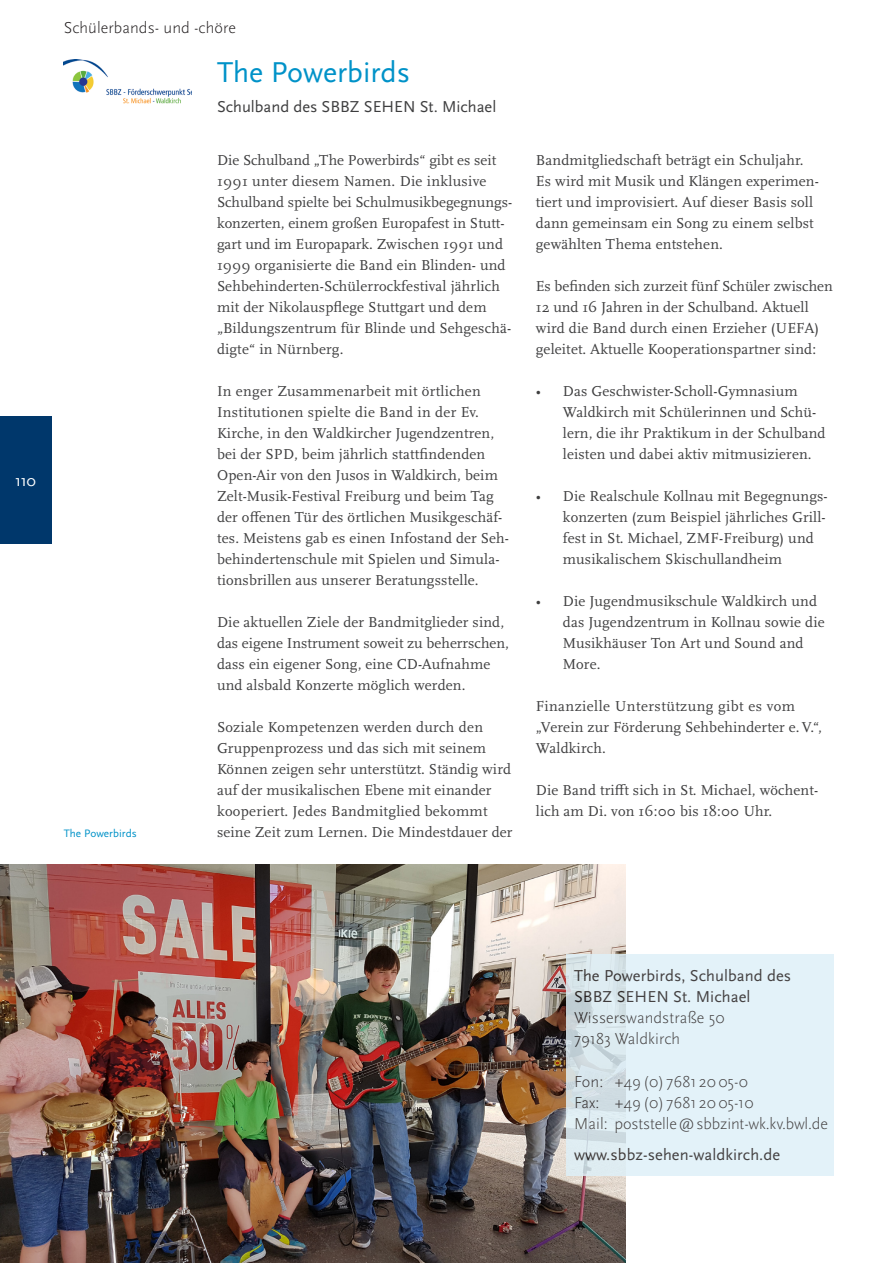
<style>
.page{position:relative;width:893px;height:1263px;background:#fff}
.page>*{position:absolute;margin:0;border:0;box-sizing:border-box;transform-origin:0 0}
.Vereinsname{font:30px "Scala Sans Pro";color:#0092c8}
.Branche{font:300 16.5px/21px "Scala Sans Pro";letter-spacing:.005em;color:#231f20}
.t1{font:16.5px/21px "Scala Sans Pro";letter-spacing:.005em;color:#231f20}
.Kurzbeschreibung{font:16.5px "Scala Sans Pro";color:#3e3e3f}
.Paginierung{font:16.5px "Scala Sans Pro";color:#fff}
.Fliesstext{font:15px/21px "Scala Pro";letter-spacing:.01em;color:#3e3e3f}
.BU{font:11.25px "Scala Sans Pro";letter-spacing:.005em;color:#0092c8}
</style>
<div class="page">
<img style="left:0;top:864px;width:625px;height:399px">
<div style="left:566px;top:954px;width:267px;height:221px;background:#def0f8"></div>
<img style="left:64px;top:60px;width:127px;height:44px">
<div style="left:0;top:416px;width:51px;height:128px;background:#00376b"></div>
<p class="Paginierung" style="left:15px;top:471px;width:23px">110</p>
<p class="Branche" style="left:64px;top:18px;width:174px">Schülerbands- und -chöre</p>
<p class="BU" style="left:64px;top:826px;width:75px">The Powerbirds</p>
<p class="Vereinsname" style="left:217px;top:55px;width:195px">The Powerbirds</p>
<p class="Kurzbeschreibung" style="left:217px;top:97px;width:281px">Schulband des SBBZ SEHEN St. Michael</p>
<p class="Fliesstext" style="left:217px;top:149px;width:297px">Die Schulband „The Powerbirds“ gibt es seit 1991 unter diesem Namen. Die inklusive Schulband spielte bei Schulmusikbegegnungs&shy;konzerten, einem großen Europafest in Stutt&shy;gart und im Europapark. Zwischen 1991 und 1999 organisierte die Band ein Blinden- und Sehbehinderten-Schülerrockfestival jährlich mit der Nikolauspflege Stuttgart und dem „Bildungszentrum für Blinde und Sehgeschä&shy;digte“ in Nürnberg.</p>
<p class="Fliesstext" style="left:217px;top:380px;width:294px">In enger Zusammenarbeit mit örtlichen Institutionen spielte die Band in der Ev.<br>Kirche, in den Waldkircher Jugendzentren, bei der SPD, beim jährlich stattfindenden Open-Air von den Jusos in Waldkirch, beim Zelt-Musik-Festival Freiburg und beim Tag der offenen Tür des örtlichen Musikgeschäf&shy;tes. Meistens gab es einen Infostand der Seh&shy;behindertenschule mit Spielen und Simula&shy;tionsbrillen aus unserer Beratungsstelle.</p>
<p class="Fliesstext" style="left:217px;top:611px;width:293px">Die aktuellen Ziele der Bandmitglieder sind, das eigene Instrument soweit zu beherrschen, dass ein eigener Song, eine CD-Aufnahme und alsbald Konzerte möglich werden.</p>
<p class="Fliesstext" style="left:217px;top:716px;width:297px">Soziale Kompetenzen werden durch den Gruppenprozess und das sich mit seinem Können zeigen sehr unterstützt. Ständig wird auf der musikalischen Ebene mit einander kooperiert. Jedes Bandmitglied bekommt seine Zeit zum Lernen. Die Mindestdauer der</p>
<p class="Fliesstext" style="left:536px;top:149px;width:284px">Bandmitgliedschaft beträgt ein Schuljahr.<br>Es wird mit Musik und Klängen experimen&shy;tiert und improvisiert. Auf dieser Basis soll dann gemeinsam ein Song zu einem selbst gewählten Thema entstehen.</p>
<p class="Fliesstext" style="left:536px;top:275px;width:298px">Es befinden sich zurzeit fünf Schüler zwischen 12 und 16 Jahren in der Schulband. Aktuell wird die Band durch einen Erzieher (UEFA) geleitet. Aktuelle Kooperationspartner sind:</p>
<p class="Fliesstext" style="left:563px;top:380px;width:264px;text-indent:-27px">• Das Geschwister-Scholl-Gymnasium Waldkirch mit Schülerinnen und Schü&shy;lern, die ihr Praktikum in der Schulband leisten und dabei aktiv mitmusizieren.</p>
<p class="Fliesstext" style="left:563px;top:485px;width:266px;text-indent:-27px">• Die Realschule Kollnau mit Begegnungs&shy;konzerten (zum Beispiel jährliches Grill&shy;fest in St. Michael, ZMF-Freiburg) und musikalischem Skischullandheim</p>
<p class="Fliesstext" style="left:563px;top:590px;width:263px;text-indent:-27px">• Die Jugendmusikschule Waldkirch und das Jugendzentrum in Kollnau sowie die<br>Musikhäuser Ton Art und Sound and<br>More.</p>
<p class="Fliesstext" style="left:536px;top:695px;width:288px">Finanzielle Unterstützung gibt es vom „Verein zur Förderung Sehbehinderter e.V.“,<br>Waldkirch.</p>
<p class="Fliesstext" style="left:536px;top:779px;width:284px">Die Band trifft sich in St. Michael, wöchent&shy;lich am Di. von 16:00 bis 18:00 Uhr.</p>
<p class="t1" style="left:574px;top:965px;width:219px">The Powerbirds, Schulband des<br>SBBZ SEHEN St. Michael</p>
<p class="Branche" style="left:574px;top:1007px;width:152px">Wisserswandstraße 50<br>79183 Waldkirch</p>
<p class="Branche" style="left:574px;top:1071px;width:255px">Fon: +49 (0) 7681 2005-0<br>Fax: +49 (0) 7681 2005-10<br>Mail: poststelle@sbbzint-wk.kv.bwl.de</p>
<p class="t1" style="left:574px;top:1144px;width:208px">www.sbbz-sehen-waldkirch.de</p>
</div>
